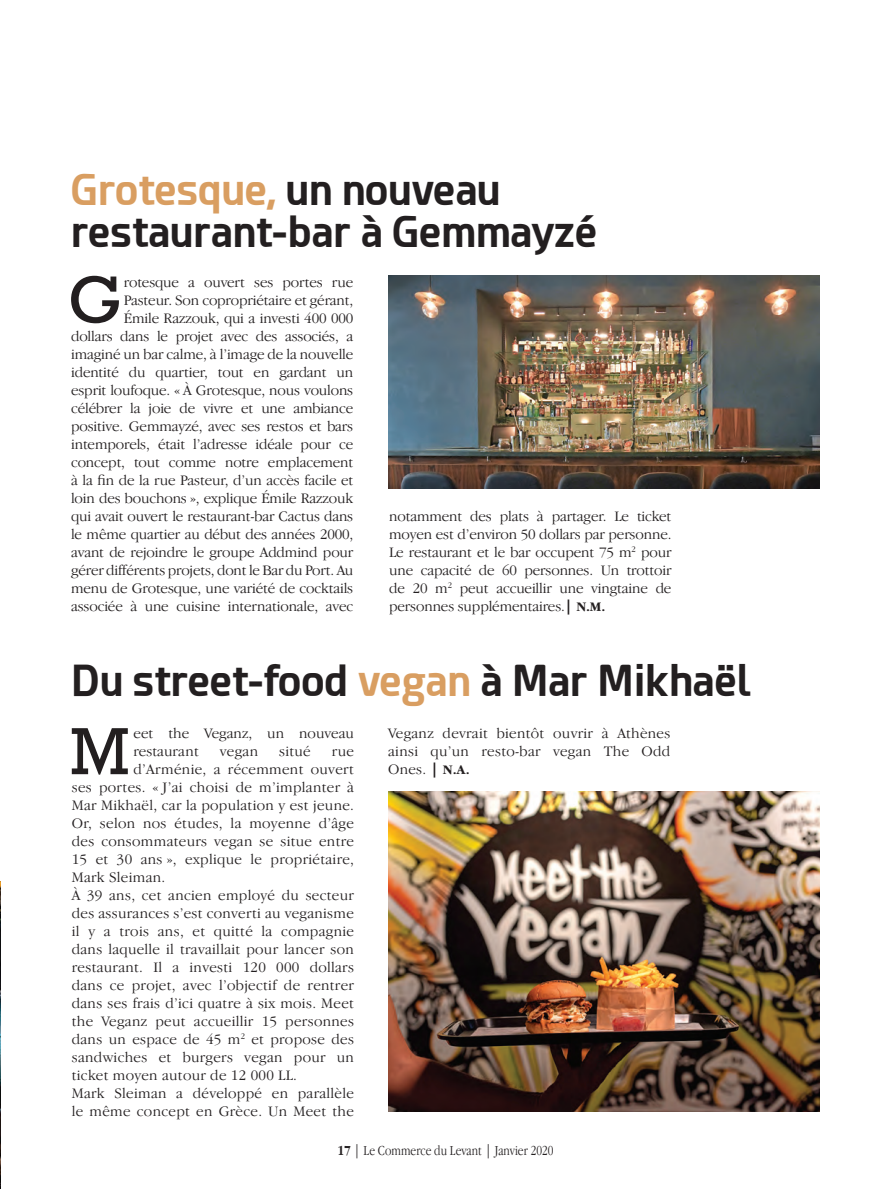
<style>
.page{position:relative;width:891px;height:1189px;background:#fff}
.page>*{position:absolute;margin:0;border:0;box-sizing:border-box;transform-origin:0 0}
.Letterine_rubrique_h{font:62.55px "Rockwell";color:#231f20}
.Article_titre{font:700 42px "Esphimere";color:#231f20}
.Article_titre-2{font:700 42px "Esphimere";color:#d99e61}
.Letterine_rubrique_h-2{font:300 15px/18px "Garamond IT Cby BT";letter-spacing:-.01em;color:#231f20;text-align:justify}
.Letterine_rubrique_h-3{font:300 15px/18px "Garamond IT Cby BT";letter-spacing:.02em;color:#231f20}
.t1{font:300 condensed 14.25px "Garamond IT Cby BT";color:#231f20}
.s1{color:#231f20}
.s2{font-weight:700}
.s3{font-weight:700;font-size:13.5px}
.s4{color:#d99e61}
</style>
<div class="page">
<img style="left:0;top:881px;width:1px;height:307px">
<img style="left:389px;top:275px;width:430px;height:213px">
<img style="left:388px;top:791px;width:431px;height:320px">
<p class="Article_titre-2" style="left:71px;top:163px;width:431px">Grotesque, <span class="s1">un nouveau</span></p>
<p class="Article_titre" style="left:71px;top:205px;width:527px">restaurant-bar à Gemmayzé</p>
<p class="Letterine_rubrique_h" style="left:68px;top:261px;width:55px">G</p>
<p class="Letterine_rubrique_h-2" style="left:71px;top:272px;width:284px;text-align:right">rotesque a ouvert ses portes rue<br>Pasteur. Son copropriétaire et gérant,<br>Émile Razzouk, qui a investi 400 000<br>dollars dans le projet avec des associés, a imaginé un bar calme, à l’image de la nouvelle identité du quartier, tout en gardant un esprit loufoque. « À Grotesque, nous voulons célébrer la joie de vivre et une ambiance positive. Gemmayzé, avec ses restos et bars intemporels, était l’adresse idéale pour ce concept, tout comme notre emplacement à la fin de la rue Pasteur, d’un accès facile et loin des bouchons », explique Émile Razzouk qui avait ouvert le restaurant-bar Cactus dans le même quartier au début des années 2000, avant de rejoindre le groupe Addmind pour gérer différents projets, dont le Bar du Port. Au menu de Grotesque, une variété de cocktails associée à une cuisine internationale, avec</p>
<p class="Letterine_rubrique_h-2" style="left:389px;top:506px;width:284px">notamment des plats à partager. Le ticket moyen est d’environ 50 dollars par personne.<br>Le restaurant et le bar occupent 75 m<sup>2</sup> pour une capacité de 60 personnes. Un trottoir de 20 m<sup>2</sup> peut accueillir une vingtaine de personnes supplémentaires.<span class="s2">|</span> <span class="s3">N.M.</span></p>
<p class="Article_titre" style="left:71px;top:654px;width:681px">Du street-food <span class="s4">vegan</span> à Mar Mikhaël</p>
<p class="Letterine_rubrique_h" style="left:70px;top:712px;width:61px">M</p>
<p class="Letterine_rubrique_h-2" style="left:133px;top:724px;width:222px">eet the Veganz, un nouveau restaurant</p>
<p class="Letterine_rubrique_h-2" style="left:220px;top:742px;width:40px">vegan</p>
<p class="Letterine_rubrique_h-2" style="left:279px;top:742px;width:33px">situé</p>
<p class="Letterine_rubrique_h-2" style="left:332px;top:742px;width:24px">rue</p>
<p class="Letterine_rubrique_h-3" style="left:133px;top:760px;width:222px">d’Arménie, a récemment ouvert</p>
<p class="Letterine_rubrique_h-3" style="left:72px;top:778px;width:284px">ses portes. « J’ai choisi de m’implanter à</p>
<p class="Letterine_rubrique_h-3" style="left:72px;top:796px;width:284px">Mar Mikhaël, car la population y est jeune.</p>
<p class="Letterine_rubrique_h-3" style="left:72px;top:814px;width:284px">Or, selon nos études, la moyenne d’âge</p>
<p class="Letterine_rubrique_h-3" style="left:72px;top:832px;width:284px">des consommateurs vegan se situe entre</p>
<p class="Letterine_rubrique_h-3" style="left:72px;top:850px;width:284px">15 et 30 ans », explique le propriétaire,</p>
<p class="Letterine_rubrique_h-3" style="left:72px;top:868px;width:95px">Mark Sleiman.</p>
<p class="Letterine_rubrique_h-2" style="left:72px;top:886px;width:284px">À 39 ans, cet ancien employé du secteur des assurances s’est converti au veganisme il y a trois ans, et quitté la compagnie dans laquelle il travaillait pour lancer son restaurant. Il a investi 120 000 dollars dans ce projet, avec l’objectif de rentrer dans ses frais d’ici quatre à six mois. Meet the Veganz peut accueillir 15 personnes dans un espace de 45 m<sup>2</sup> et propose des sandwiches et burgers vegan pour un ticket moyen autour de 12 000 LL.</p>
<p class="Letterine_rubrique_h-3" style="left:72px;top:1084px;width:284px">Mark Sleiman a développé en parallèle le même concept en Grèce. Un Meet the</p>
<p class="Letterine_rubrique_h-2" style="left:388px;top:723px;width:284px">Veganz devrait bientôt ouvrir à Athènes ainsi qu’un resto-bar vegan The Odd Ones. <span class="s2">|</span> <span class="s3">N.A.</span></p>
<p class="t1" style="left:337px;top:1141px;width:218px"><span class="s2">17</span> | Le Commerce du Levant | Janvier 2020</p>
</div>
